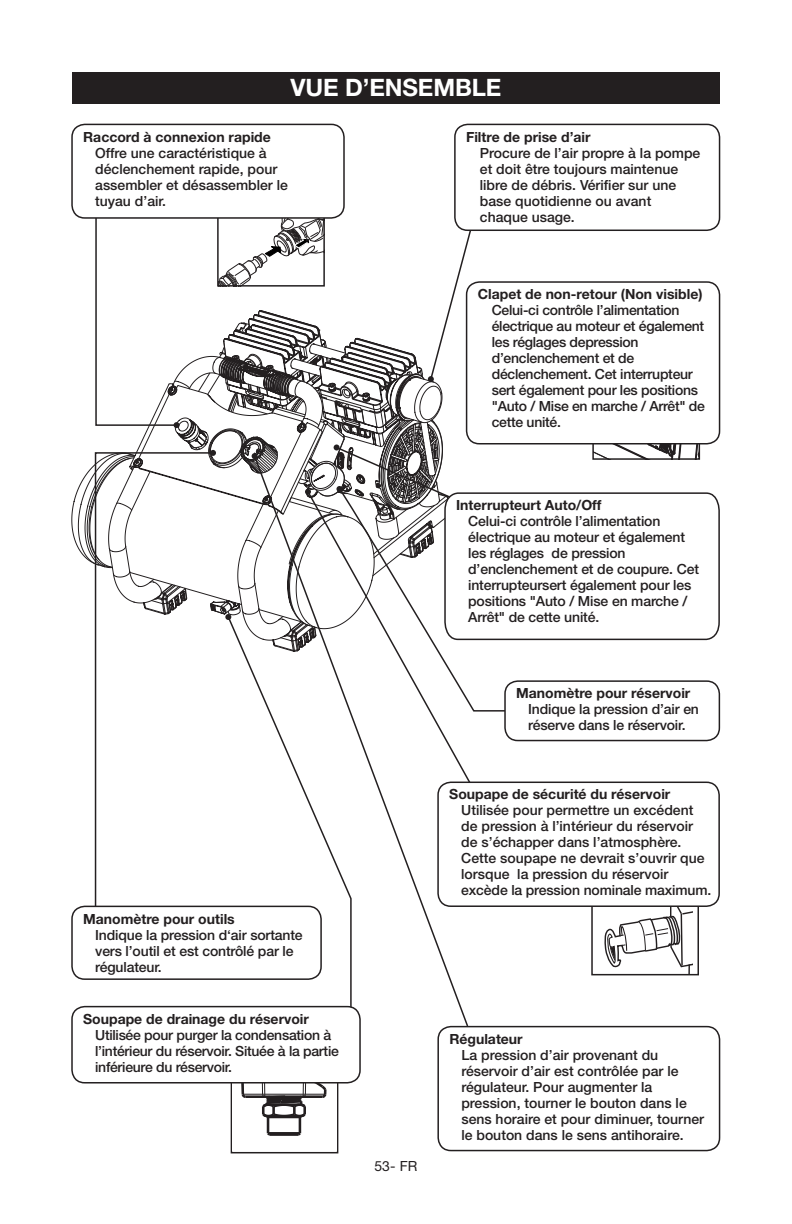
<style>
.page{position:relative;width:792px;height:1224px;background:#fff}
.page>*{position:absolute;margin:0;border:0;box-sizing:border-box;transform-origin:0 0}
._00-Section_Headline{font:700 24px "Helvetica Neue LT Std";letter-spacing:-.005em;color:#fff}
.t1{font:500 14px/16px "Helvetica Neue LT Std";letter-spacing:-.01em;color:#231f20}
.t2{font:700 14px "Helvetica Neue LT Std";color:#231f20}
.t3{font:14px "Helvetica Neue LT Std";color:#231f20}
.s1{font-weight:700}
</style>
<div class="page">
<div style="left:72px;top:72px;width:648px;height:32px;background:#231f20"></div>
<div style="left:231px;top:1082px;width:107px;height:71px;border:2px solid #231f20"></div>
<div style="left:232px;top:1080px;width:105px;height:71px;background:#fff"></div>
<svg style="left:241px;top:1084px;width:86px;height:52px"></svg>
<svg style="left:352px;top:712px;width:117px;height:316px"></svg>
<svg style="left:94px;top:652px;width:121px;height:254px"></svg>
<svg style="left:226px;top:652px;width:126px;height:354px"></svg>
<svg style="left:338px;top:652px;width:172px;height:60px"></svg>
<svg style="left:604px;top:907px;width:88px;height:65px"></svg>
<div style="left:591px;top:904px;width:108px;height:71px;border:2px solid #231f20"></div>
<svg style="left:595px;top:445px;width:106px;height:15px"></svg>
<div style="left:592px;top:389px;width:108px;height:71px;border:2px solid #231f20"></div>
<svg style="left:78px;top:213px;width:394px;height:439px"></svg>
<div style="left:217px;top:216px;width:108px;height:71px;border:2px solid #231f20"></div>
<div style="left:437px;top:1026px;width:283px;height:125px;border:2px solid #231f20;border-radius:13px"></div>
<div style="left:505px;top:681px;width:214px;height:60px;background:#fff;border-radius:13px"></div>
<div style="left:504px;top:680px;width:216px;height:61px;border:2px solid #231f20;border-radius:13px"></div>
<div style="left:72px;top:906px;width:249px;height:73px;background:#fff;border-radius:13px"></div>
<div style="left:71px;top:906px;width:251px;height:74px;border:2px solid #231f20;border-radius:13px"></div>
<div style="left:72px;top:1007px;width:288px;height:76px;background:#fff;border-radius:13px"></div>
<div style="left:71px;top:1006px;width:290px;height:78px;border:2px solid #231f20;border-radius:13px"></div>
<div style="left:455px;top:124px;width:265px;height:106px;background:#fff;border-radius:13px"></div>
<div style="left:454px;top:124px;width:266px;height:107px;border:2px solid #231f20;border-radius:13px"></div>
<svg style="left:444px;top:492px;width:276px;height:149px"></svg>
<div style="left:438px;top:782px;width:281px;height:124px;background:#fff;border-radius:13px"></div>
<div style="left:437px;top:782px;width:283px;height:125px;border:2px solid #231f20;border-radius:13px"></div>
<div style="left:467px;top:282px;width:253px;height:162px;background:#fff;border-radius:13px"></div>
<div style="left:466px;top:281px;width:254px;height:164px;border:2px solid #231f20;border-radius:13px"></div>
<div style="left:72px;top:124px;width:272px;height:94px;background:#fff;border-radius:13px"></div>
<div style="left:71px;top:124px;width:274px;height:95px;border:2px solid #231f20;border-radius:13px"></div>
<p class="_00-Section_Headline" style="left:291px;top:73px;width:212px">VUE D’ENSEMBLE</p>
<p class="t2" style="left:83px;top:128px;width:189px">Raccord à connexion rapide</p>
<p class="t1" style="left:95px;top:144px;width:173px">Offre une caractéristique à</p>
<p class="t1" style="left:95px;top:160px;width:194px">déclenchement rapide, pour assembler et désassembler le tuyau d’air.</p>
<p class="t1" style="left:95px;top:910px;width:209px;text-indent:-12px"><span class="s1">Manomètre pour outils<br></span>Indique la pression d‘air sortante vers l’outil et est contrôlé par le régulateur.</p>
<p class="t2" style="left:83px;top:1010px;width:227px">Soupape de drainage du réservoir</p>
<p class="t1" style="left:95px;top:1027px;width:245px">Utilisée pour purger la condensation à l’intérieur du réservoir. Située à la partie inférieure du réservoir.</p>
<p class="t2" style="left:466px;top:128px;width:126px">Filtre de prise d’air</p>
<p class="t1" style="left:480px;top:144px;width:222px">Procure de l’air propre à la pompe et doit être toujours maintenue libre de débris. Vérifier sur une base quotidienne ou avant chaque usage.</p>
<p class="t2" style="left:478px;top:286px;width:226px">Clapet de non-retour (Non visible)</p>
<p class="t1" style="left:492px;top:302px;width:214px">Celui-ci contrôle l’alimentation électrique au moteur et également</p>
<p class="t1" style="left:492px;top:334px;width:215px">les réglages depression d’enclenchement et de déclenchement. Cet interrupteur sert également pour les positions "Auto / Mise en marche / Arrêt" de cette unité.</p>
<p class="t1" style="left:468px;top:497px;width:232px;text-indent:-12px"><span class="s1">Interrupteurt Auto/Off<br></span>Celui-ci contrôle l’alimentation électrique au moteur et également les réglages de pression d’enclenchement et de coupure. Cet interrupteursert également pour les positions "Auto / Mise en marche /<br>Arrêt" de cette unité.</p>
<p class="t1" style="left:528px;top:685px;width:172px;text-indent:-12px"><span class="s1">Manomètre pour réservoir<br></span>Indique la pression d’air en réserve dans le réservoir.</p>
<p class="t2" style="left:449px;top:786px;width:223px">Soupape de sécurité du réservoir</p>
<p class="t1" style="left:461px;top:802px;width:245px">Utilisée pour permettre un excédent de pression à l’intérieur du réservoir de s’échapper dans l’atmosphère.<br>Cette soupape ne devrait s’ouvrir que</p>
<p class="t1" style="left:461px;top:866px;width:251px">lorsque la pression du réservoir excède la pression nominale maximum.</p>
<p class="t3" style="left:375px;top:1158px;width:44px">53- FR</p>
<p class="t2" style="left:449px;top:1030px;width:75px">Régulateur</p>
<p class="t1" style="left:461px;top:1047px;width:198px">La pression d’air provenant du</p>
<p class="t1" style="left:461px;top:1063px;width:219px">réservoir d’air est contrôlée par le</p>
<p class="t1" style="left:461px;top:1079px;width:244px">régulateur. Pour augmenter la pression, tourner le bouton dans le sens horaire et pour diminuer, tourner le bouton dans le sens antihoraire.</p>
</div>
